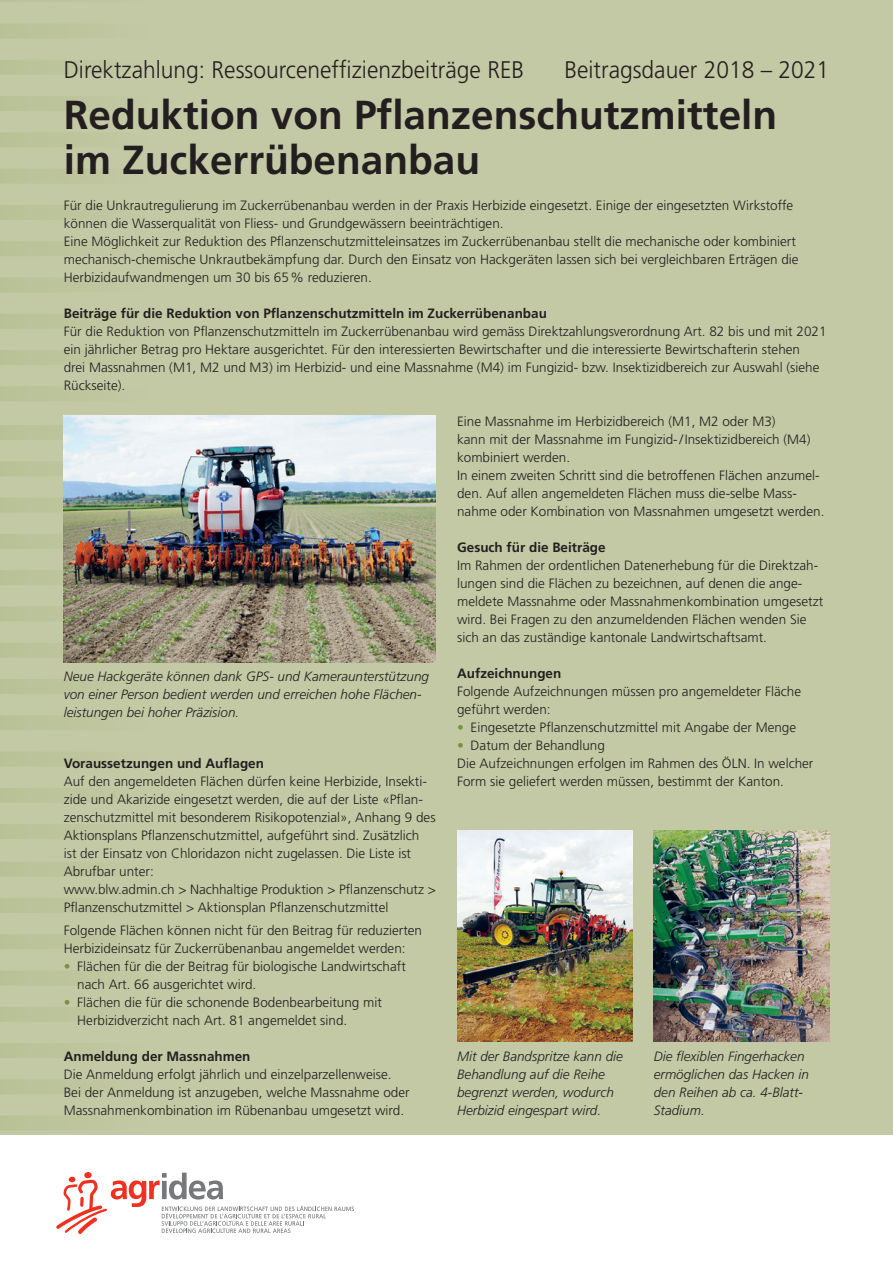
<style>
.page{position:relative;width:893px;height:1263px;background:#c3c9a4}
.page>*{position:absolute;margin:0;border:0;box-sizing:border-box;transform-origin:0 0}
._01_27Pt_Haupttitel{font:700 40.5px/45px "Frutiger";color:#231f20}
._08_18Pt_Untertitel{font:300 24px "Frutiger";color:#231f20;scale:.95 1}
._03_9_Pt_Grundtext{font:300 13.5px/18px "Frutiger";color:#231f20}
._03_9_Pt_Grundtext-2{font:italic 300 13.5px/18px "Frutiger";color:#231f20}
._03_9_Pt_Grundtext-3{font:700 13.5px "Frutiger";color:#231f20}
.s1{color:#779340}
</style>
<div class="page">
<hr style="left:0;top:0;width:191px;height:2px;background:#779340">
<div style="left:0;top:24px;width:191px;height:15px;background:#bfc69f"></div>
<div style="left:0;top:60px;width:191px;height:15px;background:#bfc69f"></div>
<div style="left:0;top:96px;width:191px;height:15px;background:#bfc69f"></div>
<div style="left:0;top:132px;width:191px;height:15px;background:#bfc69f"></div>
<div style="left:0;top:169px;width:191px;height:15px;background:#bfc69f"></div>
<div style="left:0;top:205px;width:191px;height:15px;background:#bfc69f"></div>
<div style="left:0;top:241px;width:191px;height:15px;background:#bfc69f"></div>
<div style="left:0;top:277px;width:191px;height:15px;background:#bfc69f"></div>
<div style="left:0;top:314px;width:191px;height:15px;background:#bfc69f"></div>
<div style="left:0;top:350px;width:191px;height:15px;background:#bfc69f"></div>
<div style="left:0;top:386px;width:191px;height:15px;background:#bfc69f"></div>
<div style="left:0;top:425px;width:191px;height:15px;background:#bac399"></div>
<div style="left:0;top:461px;width:191px;height:15px;background:#bac399"></div>
<div style="left:0;top:498px;width:191px;height:15px;background:#bac399"></div>
<div style="left:0;top:534px;width:191px;height:15px;background:#bac399"></div>
<div style="left:0;top:570px;width:191px;height:15px;background:#bac399"></div>
<div style="left:0;top:606px;width:191px;height:15px;background:#bac399"></div>
<div style="left:0;top:643px;width:191px;height:15px;background:#bac399"></div>
<div style="left:0;top:679px;width:191px;height:15px;background:#bfc69f"></div>
<div style="left:0;top:715px;width:191px;height:15px;background:#bfc69f"></div>
<div style="left:0;top:751px;width:191px;height:15px;background:#bfc69f"></div>
<div style="left:0;top:788px;width:191px;height:15px;background:#bfc69f"></div>
<div style="left:0;top:824px;width:191px;height:15px;background:#bfc69f"></div>
<div style="left:0;top:862px;width:191px;height:15px;background:#bfc69f"></div>
<div style="left:0;top:898px;width:191px;height:15px;background:#bfc69f"></div>
<div style="left:0;top:934px;width:191px;height:15px;background:#bfc69f"></div>
<div style="left:0;top:970px;width:191px;height:15px;background:#bfc69f"></div>
<div style="left:0;top:1007px;width:191px;height:15px;background:#bfc69f"></div>
<div style="left:0;top:1043px;width:191px;height:15px;background:#bfc69f"></div>
<div style="left:0;top:1079px;width:191px;height:15px;background:#bfc69f"></div>
<div style="left:0;top:1115px;width:191px;height:15px;background:#bfc69f"></div>
<div style="left:0;top:1135px;width:893px;height:128px;background:#fff"></div>
<svg style="left:56px;top:1172px;width:298px;height:62px"></svg>
<img style="left:64px;top:415px;width:372px;height:247px">
<img style="left:457px;top:830px;width:175px;height:212px">
<img style="left:654px;top:830px;width:175px;height:211px">
<p class="_08_18Pt_Untertitel" style="left:64px;top:56px;width:486px">Direktzahlung: Ressourceneffizienzbeiträge REB</p>
<p class="_08_18Pt_Untertitel" style="left:564px;top:56px;width:280px">Beitragsdauer 2018 – 2021</p>
<p class="_01_27Pt_Haupttitel" style="left:64px;top:92px;width:715px">Reduktion von Pflanzenschutzmitteln im Zuckerrübenanbau</p>
<p class="_03_9_Pt_Grundtext" style="left:64px;top:197px;width:731px">Für die Unkrautregulierung im Zuckerrübenanbau werden in der Praxis Herbizide eingesetzt. Einige der eingesetzten Wirkstoffe können die Wasserqualität von Fliess- und Grundgewässern beeinträchtigen.</p>
<p class="_03_9_Pt_Grundtext" style="left:64px;top:233px;width:736px">Eine Möglichkeit zur Reduktion des Pflanzenschutzmitteleinsatzes im Zuckerrübenanbau stellt die mechanische oder kombiniert mechanisch-chemische Unkrautbekämpfung dar. Durch den Einsatz von Hackgeräten lassen sich bei vergleichbaren Erträgen die<br>Herbizidaufwandmengen um 30 bis 65% reduzieren.</p>
<p class="_03_9_Pt_Grundtext-3" style="left:64px;top:306px;width:485px">Beiträge für die Reduktion von Pflanzenschutzmitteln im Zuckerrübenanbau</p>
<p class="_03_9_Pt_Grundtext" style="left:64px;top:323px;width:764px">Für die Reduktion von Pflanzenschutzmitteln im Zuckerrübenanbau wird gemäss Direktzahlungsverordnung Art. 82 bis und mit 2021 ein jährlicher Betrag pro Hektare ausgerichtet. Für den interessierten Bewirtschafter und die interessierte Bewirtschafterin stehen<br>drei Massnahmen (M1, M2 und M3) im Herbizid- und eine Massnahme (M4) im Fungizid- bzw. Insektizidbereich zur Auswahl (siehe Rückseite).</p>
<p class="_03_9_Pt_Grundtext-2" style="left:64px;top:667px;width:367px">Neue Hackgeräte können dank GPS- und Kameraunterstützung von einer Person bedient werden und erreichen hohe Flächen&shy;leistungen bei hoher Präzision.</p>
<p class="_03_9_Pt_Grundtext-3" style="left:64px;top:755px;width:202px">Voraussetzungen und Auflagen</p>
<p class="_03_9_Pt_Grundtext" style="left:64px;top:772px;width:373px">Auf den angemeldeten Flächen dürfen keine Herbizide, Insekti&shy;zide und Akarizide eingesetzt werden, die auf der Liste «Pflan&shy;zenschutzmittel mit besonderem Risikopotenzial», Anhang 9 des Aktionsplans Pflanzenschutzmittel, aufgeführt sind. Zusätzlich<br>ist der Einsatz von Chloridazon nicht zugelassen. Die Liste ist Abrufbar unter:</p>
<p class="_03_9_Pt_Grundtext" style="left:64px;top:880px;width:374px">www.blw.admin.ch &gt; Nachhaltige Produktion &gt; Pflanzenschutz &gt;<br>Pflanzenschutzmittel &gt; Aktionsplan Pflanzenschutzmittel</p>
<p class="_03_9_Pt_Grundtext" style="left:64px;top:921px;width:360px">Folgende Flächen können nicht für den Beitrag für reduzierten<br>Herbizideinsatz für Zuckerrübenanbau angemeldet werden:</p>
<p class="_03_9_Pt_Grundtext" style="left:77px;top:957px;width:330px;text-indent:-14px"><span class="s1">•</span> Flächen für die der Beitrag für biologische Landwirtschaft nach Art. 66 ausgerichtet wird.</p>
<p class="_03_9_Pt_Grundtext" style="left:77px;top:993px;width:306px;text-indent:-14px"><span class="s1">•</span> Flächen die für die schonende Bodenbearbeitung mit<br>Herbizidverzicht nach Art. 81 angemeldet sind.</p>
<p class="_03_9_Pt_Grundtext-3" style="left:64px;top:1048px;width:188px">Anmeldung der Massnahmen</p>
<p class="_03_9_Pt_Grundtext" style="left:64px;top:1065px;width:329px">Die Anmeldung erfolgt jährlich und einzelparzellenweise.</p>
<p class="_03_9_Pt_Grundtext" style="left:64px;top:1083px;width:347px">Bei der Anmeldung ist anzugeben, welche Massnahme oder<br>Massnahmenkombination im Rübenanbau umgesetzt wird.</p>
<p class="_03_9_Pt_Grundtext" style="left:457px;top:412px;width:355px">Eine Massnahme im Herbizidbereich (M1, M2 oder M3)<br>kann mit der Massnahme im Fungizid-/Insektizidbereich (M4) kombiniert werden.</p>
<p class="_03_9_Pt_Grundtext" style="left:457px;top:466px;width:369px">In einem zweiten Schritt sind die betroffenen Flächen anzumel&shy;den. Auf allen angemeldeten Flächen muss die-selbe Mass&shy;nahme oder Kombination von Massnahmen umgesetzt werden.</p>
<p class="_03_9_Pt_Grundtext-3" style="left:457px;top:539px;width:150px">Gesuch für die Beiträge</p>
<p class="_03_9_Pt_Grundtext" style="left:457px;top:556px;width:368px">Im Rahmen der ordentlichen Datenerhebung für die Direktzah&shy;lungen sind die Flächen zu bezeichnen, auf denen die ange&shy;meldete Massnahme oder Massnahmenkombination umgesetzt wird. Bei Fragen zu den anzumeldenden Flächen wenden Sie sich an das zuständige kantonale Landwirtschaftsamt.</p>
<p class="_03_9_Pt_Grundtext-3" style="left:457px;top:665px;width:106px">Aufzeichnungen</p>
<p class="_03_9_Pt_Grundtext" style="left:457px;top:682px;width:346px">Folgende Aufzeichnungen müssen pro angemeldeter Fläche geführt werden:</p>
<p class="_03_9_Pt_Grundtext" style="left:457px;top:718px;width:341px"><span class="s1">•</span> Eingesetzte Pflanzenschutzmittel mit Angabe der Menge</p>
<p class="_03_9_Pt_Grundtext" style="left:457px;top:736px;width:149px"><span class="s1">•</span> Datum der Behandlung</p>
<p class="_03_9_Pt_Grundtext" style="left:457px;top:754px;width:358px">Die Aufzeichnungen erfolgen im Rahmen des ÖLN. In welcher<br>Form sie geliefert werden müssen, bestimmt der Kanton.</p>
<p class="_03_9_Pt_Grundtext-2" style="left:457px;top:1047px;width:167px">Mit der Bandspritze kann die<br>Behandlung auf die Reihe begrenzt werden, wodurch<br>Herbizid eingespart wird.</p>
<p class="_03_9_Pt_Grundtext-2" style="left:654px;top:1047px;width:157px">Die flexiblen Fingerhacken ermöglichen das Hacken in den Reihen ab ca. 4-Blatt-<br>Stadium.</p>
</div>
